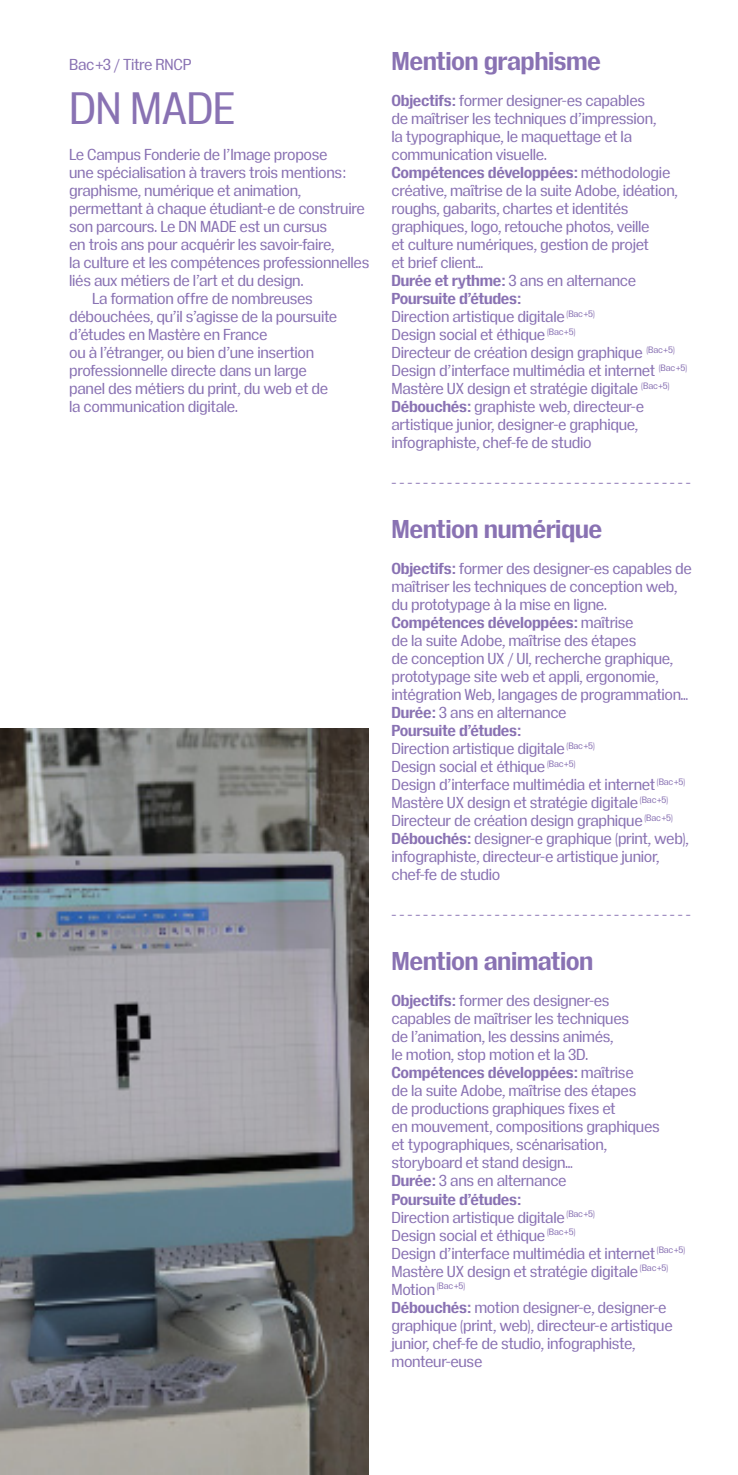
<style>
.page{position:relative;width:738px;height:1475px;background:#fff}
.page>*{position:absolute;margin:0;border:0;box-sizing:border-box;transform-origin:0 0}
.Texte_courant{font:44px "Insitu";letter-spacing:-.02em;color:#8972b3}
.Sous-titres{font:700 25px "Insitu";letter-spacing:-.02em;color:#8972b3}
.Texte_courant-2{font:15.4px/18px "Insitu";letter-spacing:-.02em;color:#8972b3}
.Texte_courant-3{font:700 15.4px "Insitu";letter-spacing:-.02em;color:#8972b3}
.Texte_courant-4{font:9px "Insitu";color:#8972b3}
.s1{font-weight:700}
.s2{font-size:15.4px}
</style>
<div class="page">
<img style="left:0;top:729px;width:369px;height:745px">
<p class="Texte_courant-2" style="left:69px;top:54px;width:124px">Bac +3 / Titre RNCP</p>
<p class="Texte_courant" style="left:69px;top:77px;width:167px">DN MADE</p>
<p class="Texte_courant-2" style="left:69px;top:144px;width:301px">Le Campus Fonderie de l’Image propose<br>une spécialisation à travers trois mentions : graphisme, numérique et animation, permettant à chaque étudiant-e de construire son parcours. Le DN MADE est un cursus<br>en trois ans pour acquérir les savoir-faire,<br>la culture et les compétences professionnelles liés aux métiers de l’art et du design.</p>
<p class="Texte_courant-2" style="left:69px;top:288px;width:269px;text-indent:23px">La formation offre de nombreuses débouchées, qu’il s’agisse de la poursuite d’études en Mastère en France<br>ou à l’étranger, ou bien d’une insertion professionnelle directe dans un large panel des métiers du print, du web et de la communication digitale.</p>
<p class="Sous-titres" style="left:391px;top:43px;width:211px">Mention graphisme</p>
<p class="Texte_courant-2" style="left:391px;top:90px;width:266px"><span class="s1">Objectifs :</span> former designer-es capables de maîtriser les techniques d’impression, la typographique, le maquettage et la communication visuelle.</p>
<p class="Texte_courant-2" style="left:391px;top:162px;width:287px"><span class="s1">Compétences développées :</span> méthodologie créative, maîtrise de la suite Adobe, idéation, roughs, gabarits, chartes et identités graphiques, logo, retouche photos, veille<br>et culture numériques, gestion de projet<br>et brief client…</p>
<p class="Texte_courant-2" style="left:391px;top:270px;width:246px"><span class="s1">Durée et rythme :</span> 3 ans en alternance</p>
<p class="Texte_courant-3" style="left:391px;top:287px;width:131px">Poursuite d’études :</p>
<p class="Texte_courant-2" style="left:391px;top:306px;width:205px">Direction artistique digitale <sup>(Bac</sup> <sup>+5)</sup></p>
<p class="Texte_courant-2" style="left:391px;top:324px;width:185px">Design social et éthique <sup>(Bac</sup> <sup>+5)</sup></p>
<p class="Texte_courant-2" style="left:391px;top:342px;width:284px">Directeur de création design graphique <sup>(Bac</sup> <sup>+5)</sup></p>
<p class="Texte_courant-2" style="left:391px;top:360px;width:297px">Design d’interface multimédia et internet <sup>(Bac</sup> <sup>+5)</sup></p>
<p class="Texte_courant-2" style="left:391px;top:378px;width:279px">Mastère UX design et stratégie digitale <sup>(Bac</sup> <sup>+5)<br></sup><span class="s1">Débouchés :</span> graphiste web, directeur-e artistique junior, designer-e graphique, infographiste, chef-fe de studio</p>
<p class="Texte_courant-2" style="left:391px;top:472px;width:300px">- - - - - - - - - - - - - - - - - - - - - - - - - - - - - - - - - - - - - -</p>
<p class="Sous-titres" style="left:391px;top:511px;width:212px">Mention numérique</p>
<p class="Texte_courant-2" style="left:391px;top:558px;width:302px"><span class="s1">Objectifs :</span> former des designer-es capables de maîtriser les techniques de conception web, du prototypage à la mise en ligne.</p>
<p class="Texte_courant-2" style="left:391px;top:612px;width:298px"><span class="s1">Compétences développées :</span> maîtrise<br>de la suite Adobe, maîtrise des étapes<br>de conception UX / UI, recherche graphique, prototypage site web et appli, ergonomie, intégration Web, langages de programmation…</p>
<p class="Texte_courant-2" style="left:391px;top:702px;width:176px"><span class="s1">Durée :</span> 3 ans en alternance</p>
<p class="Texte_courant-3" style="left:391px;top:719px;width:131px">Poursuite d’études :</p>
<p class="Texte_courant-2" style="left:391px;top:738px;width:205px">Direction artistique digitale <sup>(Bac</sup> <sup>+5)</sup></p>
<p class="Texte_courant-2" style="left:391px;top:756px;width:185px">Design social et éthique <sup>(Bac</sup> <sup>+5)</sup></p>
<p class="Texte_courant-2" style="left:391px;top:774px;width:295px">Design d’interface multimédia et internet <sup>(Bac</sup> <sup>+5)<br></sup>Mastère UX design et stratégie digitale <sup>(Bac</sup> <sup>+5)<br></sup>Directeur de création design graphique <sup>(Bac</sup> <sup>+5)</sup></p>
<p class="Texte_courant-2" style="left:391px;top:828px;width:298px"><span class="s1">Débouchés :</span> designer-e graphique (print, web), infographiste, directeur-e artistique junior, chef-fe de studio</p>
<p class="Texte_courant-2" style="left:391px;top:904px;width:300px">- - - - - - - - - - - - - - - - - - - - - - - - - - - - - - - - - - - - - -</p>
<p class="Sous-titres" style="left:391px;top:943px;width:203px">Mention animation</p>
<p class="Texte_courant-2" style="left:391px;top:990px;width:239px"><span class="s1">Objectifs :</span> former des designer-es capables de maîtriser les techniques de l’animation, les dessins animés,<br>le motion, stop motion et la 3D.</p>
<p class="Texte_courant-2" style="left:391px;top:1062px;width:269px"><span class="s1">Compétences développées :</span> maîtrise<br>de la suite Adobe, maîtrise des étapes<br>de productions graphiques fixes et<br>en mouvement, compositions graphiques et typographiques, scénarisation, storyboard et stand design…</p>
<p class="Texte_courant-2" style="left:391px;top:1170px;width:176px"><span class="s1">Durée :</span> 3 ans en alternance</p>
<p class="Texte_courant-3" style="left:391px;top:1187px;width:131px">Poursuite d’études :</p>
<p class="Texte_courant-2" style="left:391px;top:1206px;width:205px">Direction artistique digitale <sup>(Bac</sup> <sup>+5)</sup></p>
<p class="Texte_courant-2" style="left:391px;top:1224px;width:185px">Design social et éthique <sup>(Bac</sup> <sup>+5)</sup></p>
<p class="Texte_courant-2" style="left:391px;top:1242px;width:295px">Design d’interface multimédia et internet <sup>(Bac</sup> <sup>+5)<br></sup>Mastère UX design et stratégie digitale <sup>(Bac</sup> <sup>+5)</sup></p>
<p class="Texte_courant-4" style="left:391px;top:1279px;width:75px"><span class="s2">Motion</span> (Bac +5)</p>
<p class="Texte_courant-2" style="left:391px;top:1296px;width:282px"><span class="s1">Débouchés :</span> motion designer-e, designer-e graphique (print, web), directeur-e artistique junior, chef-fe de studio, infographiste, monteur-euse</p>
</div>
